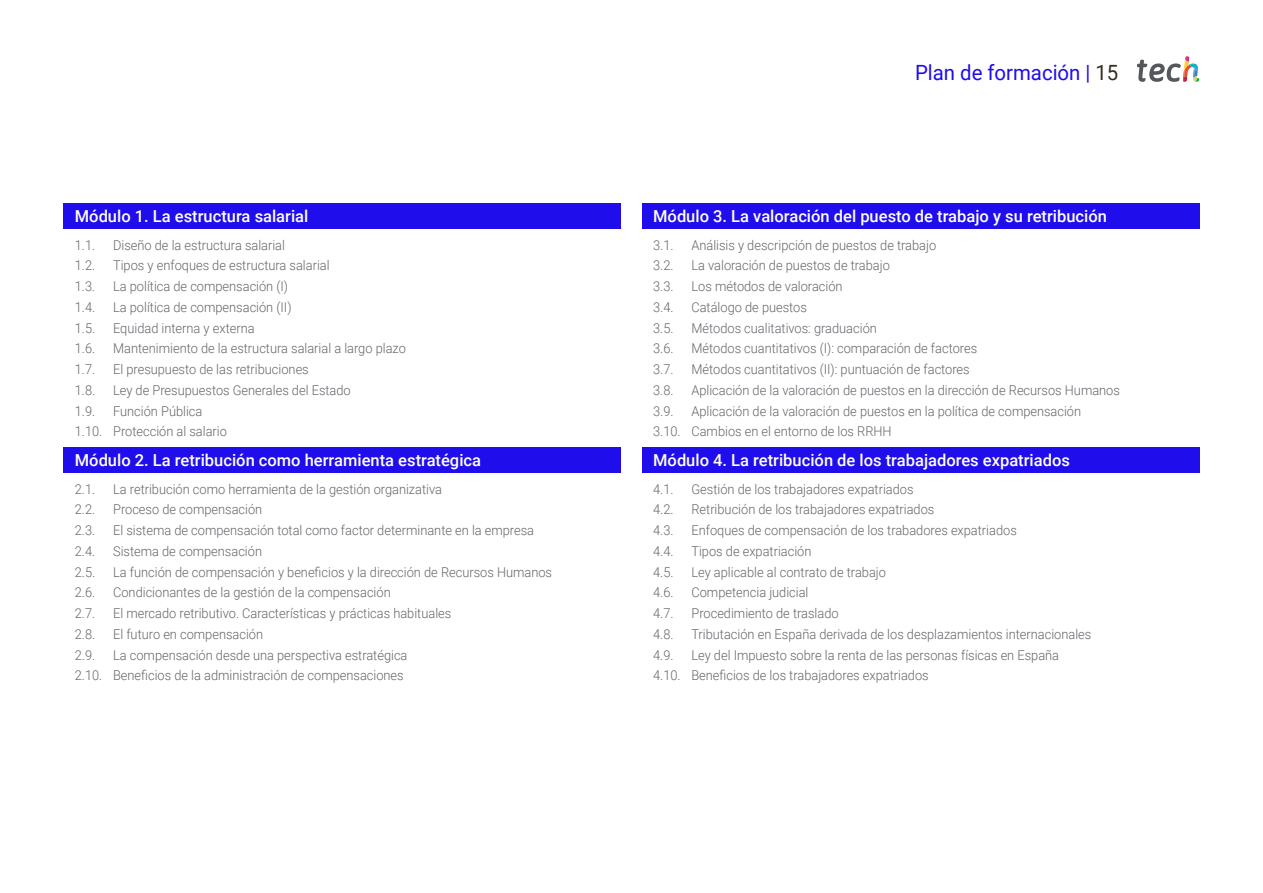
<style>
.page{position:relative;width:1263px;height:893px;background:#fff}
.page>*{position:absolute;margin:0;border:0;box-sizing:border-box;transform-origin:0 0}
.Sección___Pag{font:21px "Roboto";color:#1f0dec}
.Nombre_módulo{font:500 16.5px "Roboto";color:#fff}
.Temario1{font:300 13.5px "Roboto";color:#63656a;scale:.95 1}
.s1{color:#342d1f}
</style>
<div class="page">
<div style="left:64px;top:204px;width:557px;height:25px;background:#1f0dec"></div>
<div style="left:64px;top:448px;width:557px;height:25px;background:#1f0dec"></div>
<div style="left:642px;top:204px;width:557px;height:25px;background:#1f0dec"></div>
<div style="left:642px;top:448px;width:557px;height:25px;background:#1f0dec"></div>
<svg style="left:1137px;top:56px;width:62px;height:26px"></svg>
<p class="Nombre_módulo" style="left:75px;top:205px;width:235px">Módulo 1. La estructura salarial</p>
<p class="Temario1" style="left:75px;top:235px;width:23px">1.1.</p>
<p class="Temario1" style="left:113px;top:235px;width:182px">Diseño de la estructura salarial</p>
<p class="Temario1" style="left:75px;top:256px;width:23px">1.2.</p>
<p class="Temario1" style="left:113px;top:256px;width:229px">Tipos y enfoques de estructura salarial</p>
<p class="Temario1" style="left:75px;top:277px;width:23px">1.3.</p>
<p class="Temario1" style="left:113px;top:277px;width:186px">La política de compensación (I)</p>
<p class="Temario1" style="left:75px;top:298px;width:23px">1.4.</p>
<p class="Temario1" style="left:113px;top:298px;width:189px">La política de compensación (II)</p>
<p class="Temario1" style="left:75px;top:318px;width:23px">1.5.</p>
<p class="Temario1" style="left:113px;top:318px;width:151px">Equidad interna y externa</p>
<p class="Temario1" style="left:75px;top:339px;width:23px">1.6.</p>
<p class="Temario1" style="left:113px;top:339px;width:310px">Mantenimiento de la estructura salarial a largo plazo</p>
<p class="Temario1" style="left:75px;top:360px;width:23px">1.7.</p>
<p class="Temario1" style="left:113px;top:360px;width:207px">El presupuesto de las retribuciones</p>
<p class="Temario1" style="left:75px;top:381px;width:23px">1.8.</p>
<p class="Temario1" style="left:113px;top:381px;width:252px">Ley de Presupuestos Generales del Estado</p>
<p class="Temario1" style="left:75px;top:401px;width:23px">1.9.</p>
<p class="Temario1" style="left:113px;top:401px;width:95px">Función Pública</p>
<p class="Temario1" style="left:75px;top:422px;width:162px">1.10. Protección al salario</p>
<p class="Nombre_módulo" style="left:75px;top:449px;width:408px">Módulo 2. La retribución como herramienta estratégica</p>
<p class="Temario1" style="left:75px;top:479px;width:23px">2.1.</p>
<p class="Temario1" style="left:113px;top:479px;width:348px">La retribución como herramienta de la gestión organizativa</p>
<p class="Temario1" style="left:75px;top:500px;width:23px">2.2.</p>
<p class="Temario1" style="left:113px;top:500px;width:159px">Proceso de compensación</p>
<p class="Temario1" style="left:75px;top:521px;width:23px">2.3.</p>
<p class="Temario1" style="left:113px;top:521px;width:445px">El sistema de compensación total como factor determinante en la empresa</p>
<p class="Temario1" style="left:75px;top:542px;width:23px">2.4.</p>
<p class="Temario1" style="left:113px;top:542px;width:158px">Sistema de compensación</p>
<p class="Temario1" style="left:75px;top:562px;width:23px">2.5.</p>
<p class="Temario1" style="left:113px;top:562px;width:464px">La función de compensación y beneficios y la dirección de Recursos Humanos</p>
<p class="Temario1" style="left:75px;top:583px;width:23px">2.6.</p>
<p class="Temario1" style="left:113px;top:583px;width:294px">Condicionantes de la gestión de la compensación</p>
<p class="Temario1" style="left:75px;top:604px;width:23px">2.7.</p>
<p class="Temario1" style="left:113px;top:604px;width:357px">El mercado retributivo. Características y prácticas habituales</p>
<p class="Temario1" style="left:75px;top:625px;width:23px">2.8.</p>
<p class="Temario1" style="left:113px;top:625px;width:159px">El futuro en compensación</p>
<p class="Temario1" style="left:75px;top:645px;width:23px">2.9.</p>
<p class="Temario1" style="left:113px;top:645px;width:311px">La compensación desde una perspectiva estratégica</p>
<p class="Temario1" style="left:75px;top:666px;width:348px">2.10. Beneficios de la administración de compensaciones</p>
<p class="Sección___Pag" style="left:915px;top:57px;width:205px">Plan de formación | <span class="s1">15</span></p>
<p class="Nombre_módulo" style="left:653px;top:205px;width:455px">Módulo 3. La valoración del puesto de trabajo y su retribución</p>
<p class="Temario1" style="left:653px;top:235px;width:23px">3.1.</p>
<p class="Temario1" style="left:691px;top:235px;width:259px">Análisis y descripción de puestos de trabajo</p>
<p class="Temario1" style="left:653px;top:256px;width:23px">3.2.</p>
<p class="Temario1" style="left:691px;top:256px;width:210px">La valoración de puestos de trabajo</p>
<p class="Temario1" style="left:653px;top:277px;width:23px">3.3.</p>
<p class="Temario1" style="left:691px;top:277px;width:161px">Los métodos de valoración</p>
<p class="Temario1" style="left:653px;top:298px;width:23px">3.4.</p>
<p class="Temario1" style="left:691px;top:298px;width:123px">Catálogo de puestos</p>
<p class="Temario1" style="left:653px;top:318px;width:23px">3.5.</p>
<p class="Temario1" style="left:691px;top:318px;width:197px">Métodos cualitativos: graduación</p>
<p class="Temario1" style="left:653px;top:339px;width:23px">3.6.</p>
<p class="Temario1" style="left:691px;top:339px;width:302px">Métodos cuantitativos (I): comparación de factores</p>
<p class="Temario1" style="left:653px;top:360px;width:23px">3.7.</p>
<p class="Temario1" style="left:691px;top:360px;width:294px">Métodos cuantitativos (II): puntuación de factores</p>
<p class="Temario1" style="left:653px;top:381px;width:23px">3.8.</p>
<p class="Temario1" style="left:691px;top:381px;width:452px">Aplicación de la valoración de puestos en la dirección de Recursos Humanos</p>
<p class="Temario1" style="left:653px;top:401px;width:23px">3.9.</p>
<p class="Temario1" style="left:691px;top:401px;width:412px">Aplicación de la valoración de puestos en la política de compensación</p>
<p class="Temario1" style="left:653px;top:422px;width:253px">3.10. Cambios en el entorno de los RRHH</p>
<p class="Nombre_módulo" style="left:653px;top:449px;width:418px">Módulo 4. La retribución de los trabajadores expatriados</p>
<p class="Temario1" style="left:653px;top:479px;width:23px">4.1.</p>
<p class="Temario1" style="left:691px;top:479px;width:235px">Gestión de los trabajadores expatriados</p>
<p class="Temario1" style="left:653px;top:500px;width:23px">4.2.</p>
<p class="Temario1" style="left:691px;top:500px;width:257px">Retribución de los trabajadores expatriados</p>
<p class="Temario1" style="left:653px;top:521px;width:23px">4.3.</p>
<p class="Temario1" style="left:691px;top:521px;width:344px">Enfoques de compensación de los trabadores expatriados</p>
<p class="Temario1" style="left:653px;top:542px;width:23px">4.4.</p>
<p class="Temario1" style="left:691px;top:542px;width:128px">Tipos de expatriación</p>
<p class="Temario1" style="left:653px;top:562px;width:23px">4.5.</p>
<p class="Temario1" style="left:691px;top:562px;width:206px">Ley aplicable al contrato de trabajo</p>
<p class="Temario1" style="left:653px;top:583px;width:23px">4.6.</p>
<p class="Temario1" style="left:691px;top:583px;width:125px">Competencia judicial</p>
<p class="Temario1" style="left:653px;top:604px;width:23px">4.7.</p>
<p class="Temario1" style="left:691px;top:604px;width:156px">Procedimiento de traslado</p>
<p class="Temario1" style="left:653px;top:625px;width:23px">4.8.</p>
<p class="Temario1" style="left:691px;top:625px;width:422px">Tributación en España derivada de los desplazamientos internacionales</p>
<p class="Temario1" style="left:653px;top:645px;width:23px">4.9.</p>
<p class="Temario1" style="left:691px;top:645px;width:388px">Ley del Impuesto sobre la renta de las personas físicas en España</p>
<p class="Temario1" style="left:653px;top:666px;width:292px">4.10. Beneficios de los trabajadores expatriados</p>
</div>
